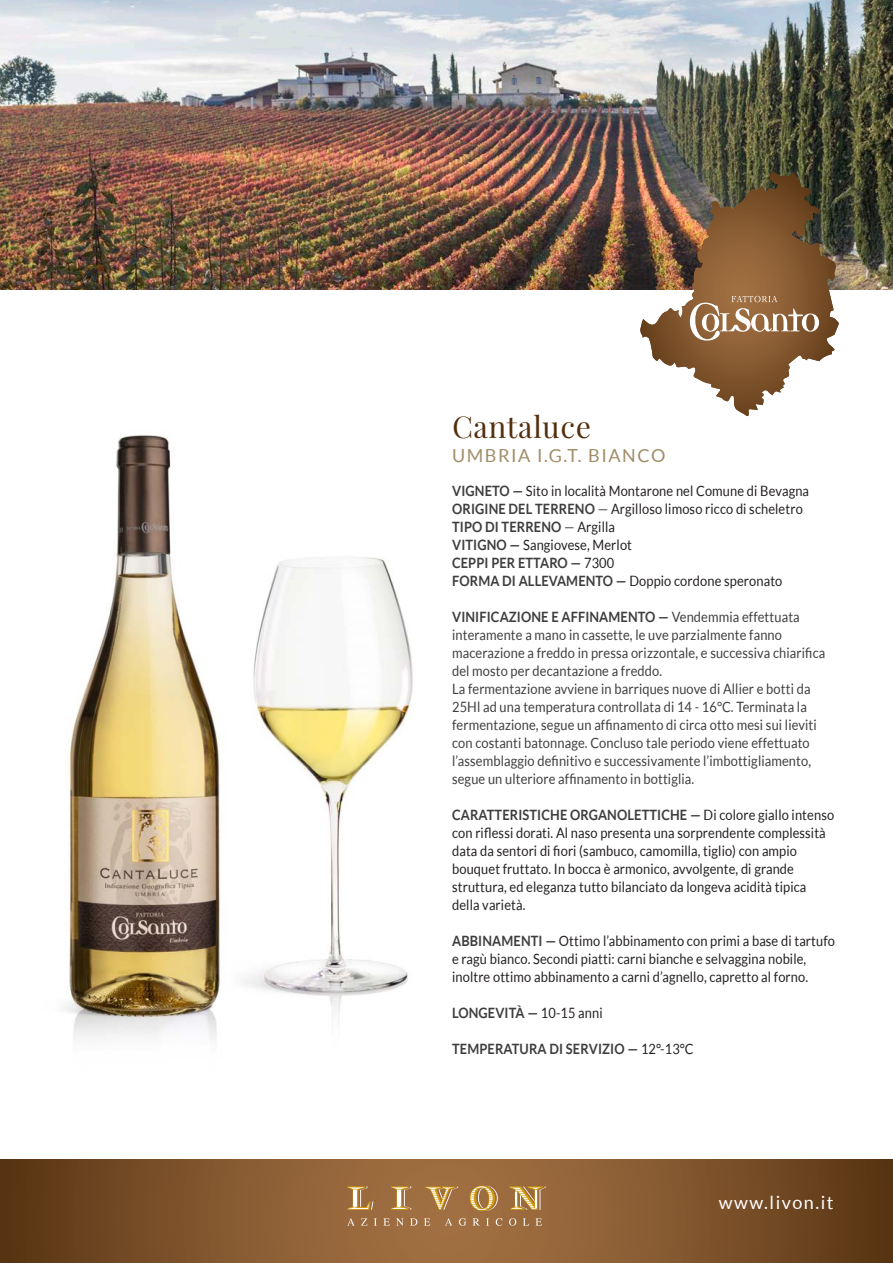
<style>
.page{position:relative;width:893px;height:1263px;background:#fff}
.page>*{position:absolute;margin:0;border:0;box-sizing:border-box;transform-origin:0 0}
.t1{font:30px "Playfair Display";letter-spacing:.02em;color:#52300d}
.t2{font:18px "Lato";letter-spacing:.085em;color:#a08d67}
.t3{font:18px "Lato";letter-spacing:.085em;color:#fff}
.testo{font:14.25px/18px "Lato";letter-spacing:.01em;color:#231f20;scale:.9 1}
.testo-2{font:14.25px/18px "Lato";letter-spacing:.01em;color:#3e3e3f;scale:.9 1}
.testo-3{font:700 14.25px "Lato";letter-spacing:.01em;color:#3e3e3f;scale:.9 1}
.s1{font-weight:700;color:#3e3e3f}
.s2{color:#3e3e3f}
.s3{font-weight:400}
.s4{font-weight:400;color:#231f20}
.s5{font-weight:700}
</style>
<div class="page">
<svg style="left:0;top:1159px;width:893px;height:104px"></svg>
<svg style="left:347px;top:1218px;width:8px;height:7px"></svg>
<svg style="left:361px;top:1218px;width:6px;height:7px"></svg>
<svg style="left:374px;top:1218px;width:3px;height:7px"></svg>
<svg style="left:383px;top:1218px;width:7px;height:7px"></svg>
<svg style="left:396px;top:1218px;width:8px;height:8px"></svg>
<svg style="left:410px;top:1218px;width:7px;height:7px"></svg>
<svg style="left:424px;top:1218px;width:6px;height:7px"></svg>
<svg style="left:445px;top:1218px;width:7px;height:7px"></svg>
<svg style="left:459px;top:1218px;width:7px;height:8px"></svg>
<svg style="left:473px;top:1218px;width:7px;height:7px"></svg>
<svg style="left:486px;top:1218px;width:3px;height:7px"></svg>
<svg style="left:496px;top:1218px;width:6px;height:8px"></svg>
<svg style="left:509px;top:1218px;width:7px;height:8px"></svg>
<svg style="left:523px;top:1218px;width:6px;height:7px"></svg>
<svg style="left:535px;top:1218px;width:7px;height:7px"></svg>
<svg style="left:347px;top:1186px;width:26px;height:24px"></svg>
<svg style="left:391px;top:1186px;width:20px;height:24px"></svg>
<svg style="left:425px;top:1186px;width:33px;height:24px"></svg>
<svg style="left:509px;top:1186px;width:37px;height:24px"></svg>
<svg style="left:470px;top:1185px;width:28px;height:26px"></svg>
<img style="left:0;top:0;width:893px;height:289px">
<img style="left:65px;top:435px;width:348px;height:606px">
<img style="left:638px;top:172px;width:201px;height:245px">
<p class="t1" style="left:452px;top:406px;width:141px">Cantaluce</p>
<p class="t2" style="left:452px;top:445px;width:215px">UMBRIA I.G.T. BIANCO</p>
<p class="testo" style="left:452px;top:482px;width:398px"><span class="s1">VIGNETO —</span> Sito in località Montarone nel Comune di Bevagna</p>
<p class="testo" style="left:452px;top:500px;width:391px"><span class="s1">ORIGINE DEL TERRENO</span> <span class="s2">—</span> Argilloso limoso ricco di scheletro</p>
<p class="testo-3" style="left:452px;top:519px;width:183px">TIPO DI TERRENO <span class="s3">—</span> <span class="s4">Argilla</span></p>
<p class="testo" style="left:452px;top:536px;width:201px"><span class="s1">VITIGNO —</span> Sangiovese, Merlot</p>
<p class="testo-3" style="left:452px;top:555px;width:182px">CEPPI PER ETTARO — <span class="s4">7300</span></p>
<p class="testo" style="left:452px;top:572px;width:368px"><span class="s1">FORMA DI ALLEVAMENTO —</span> Doppio cordone speronato</p>
<p class="testo-2" style="left:452px;top:608px;width:416px"><span class="s5">VINIFICAZIONE E AFFINAMENTO —</span> Vendemmia effettuata interamente a mano in cassette, le uve parzialmente fanno macerazione a freddo in pressa orizzontale, e successiva chiarifica del mosto per decantazione a freddo.</p>
<p class="testo-2" style="left:452px;top:680px;width:407px">La fermentazione avviene in barriques nuove di Allier e botti da 25Hl ad una temperatura controllata di 14 - 16°C. Terminata la fermentazione, segue un affinamento di circa otto mesi sui lieviti con costanti batonnage. Concluso tale periodo viene effettuato l’assemblaggio definitivo e successivamente l’imbottigliamento, segue un ulteriore affinamento in bottiglia.</p>
<p class="testo" style="left:452px;top:806px;width:426px"><span class="s1">CARATTERISTICHE ORGANOLETTICHE —</span> Di colore giallo intenso con riflessi dorati. Al naso presenta una sorprendente complessità data da sentori di fiori (sambuco, camomilla, tiglio) con ampio bouquet fruttato. In bocca è armonico, avvolgente, di grande struttura, ed eleganza tutto bilanciato da longeva acidità tipica</p>
<p class="testo" style="left:452px;top:896px;width:83px">della varietà.</p>
<p class="testo" style="left:452px;top:932px;width:427px"><span class="s1">ABBINAMENTI —</span> Ottimo l’abbinamento con primi a base di tartufo e ragù bianco. Secondi piatti: carni bianche e selvaggina nobile, inoltre ottimo abbinamento a carni d’agnello, capretto al forno.</p>
<p class="testo-3" style="left:452px;top:1005px;width:169px">LONGEVITÀ — <span class="s4">10-15 anni</span></p>
<p class="testo-3" style="left:452px;top:1041px;width:270px">TEMPERATURA DI SERVIZIO — <span class="s4">12°-13°C</span></p>
<p class="t3" style="left:719px;top:1192px;width:116px">www.livon.it</p>
</div>
